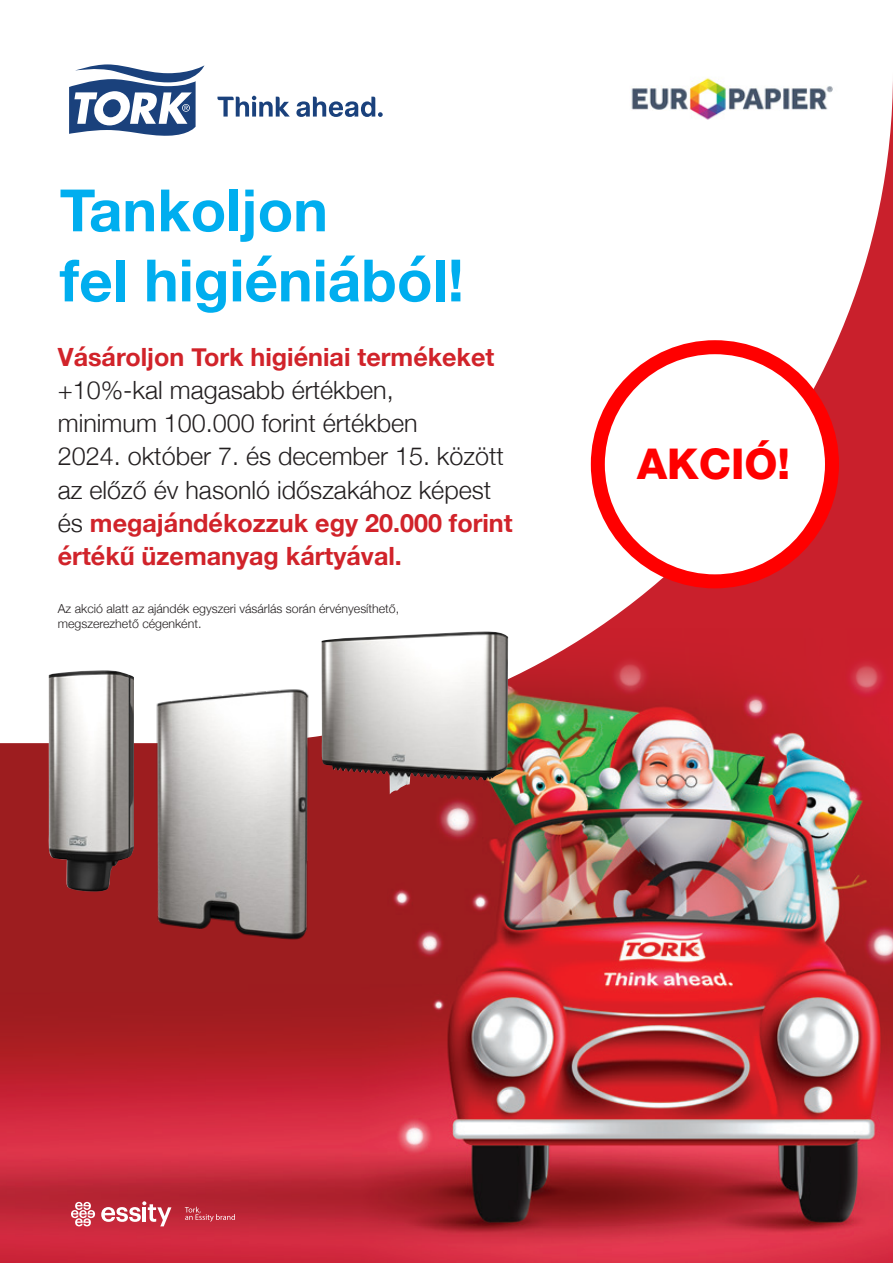
<style>
.page{position:relative;width:893px;height:1263px;background:#fff}
.page>*{position:absolute;margin:0;border:0;box-sizing:border-box;transform-origin:0 0}
.t1{font:700 58.35px/70.1px "Helvetica Neue";color:#00aeef}
.t2{font:800 42.6px "Helvetica Neue LT Pro";color:#f00}
.t3{font:300 25.2px/33.2px "Helvetica Neue";color:#231f20}
.t4{font:300 12.3px/14.9px "Helvetica Neue";color:#231f20}
.s1{font-weight:700;color:#d1232a}
</style>
<div class="page">
<img style="left:0;top:743px;width:893px;height:520px">
<svg style="left:204px;top:65px;width:689px;height:678px"></svg>
<svg style="left:217px;top:96px;width:73px;height:21px"></svg>
<svg style="left:296px;top:97px;width:87px;height:20px"></svg>
<svg style="left:69px;top:64px;width:135px;height:72px"></svg>
<img style="left:48px;top:670px;width:74px;height:223px">
<img style="left:321px;top:632px;width:184px;height:162px">
<img style="left:122px;top:671px;width:220px;height:286px">
<div style="left:598px;top:347px;width:234px;height:234px;background:#fff;border-radius:50%"></div>
<div style="left:591px;top:340px;width:248px;height:248px;border:14px solid #f00;border-radius:50%"></div>
<svg style="left:101px;top:1201px;width:70px;height:25px"></svg>
<svg style="left:71px;top:1202px;width:24px;height:24px"></svg>
<svg style="left:185px;top:1207px;width:50px;height:14px"></svg>
<img style="left:612px;top:68px;width:234px;height:56px">
<p class="t1" style="left:60px;top:177px;width:406px">Tankoljon<br>fel higiéniából!</p>
<p class="t3" style="left:58px;top:338px;width:456px"><span class="s1">Vásároljon Tork higiéniai termékeket </span>+10%-kal magasabb értékben,<br>minimum 100.000 forint értékben<br>2024. október 7. és december 15. között az előző év hasonló időszakához képest és <span class="s1">megajándékozzuk egy 20.000 forint értékű üzemanyag kártyával.</span></p>
<p class="t4" style="left:58px;top:600px;width:343px">Az akció alatt az ajándék egyszeri vásárlás során érvényesíthető, megszerezhető cégenként.</p>
<p class="t2" style="left:637px;top:439px;width:154px">AKCIÓ!</p>
</div>
